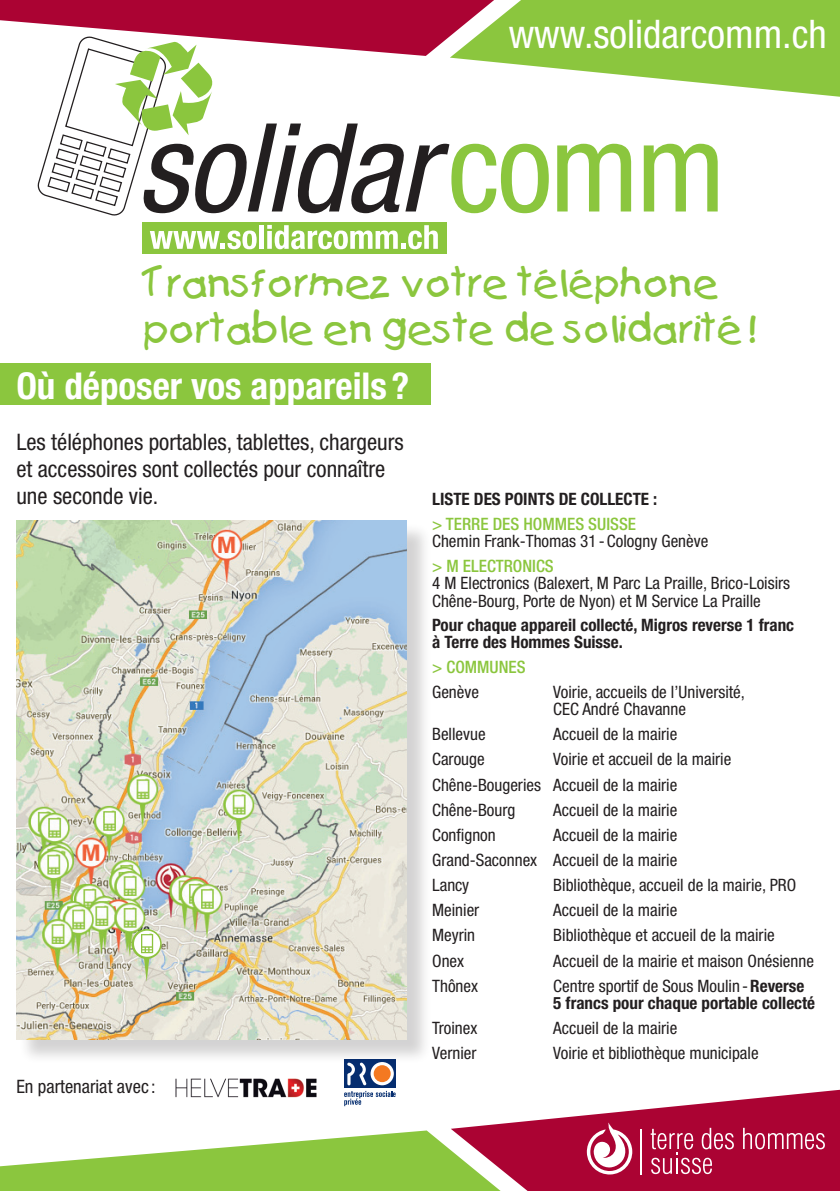
<style>
.page{position:relative;width:840px;height:1191px;background:#fff}
.page>*{position:absolute;margin:0;border:0;box-sizing:border-box;transform-origin:0 0}
.t1{font:condensed 39.4px "Helvetica Neue";color:#fff}
.t2{font:38.4px/46px "Kids Plain";color:#8bc63e}
.t3{font:700 condensed 37px "Helvetica Neue";color:#fff}
.t4{font:condensed 22.8px/27.4px "Helvetica Neue";color:#231f20}
.t5{font:condensed 18.4px "Helvetica Neue";color:#231f20}
.t6{font:condensed 17px/25.2px "Helvetica Neue";color:#231f20}
.t7{font:700 condensed 17px/17px "Helvetica Neue";color:#231f20}
.t8{font:500 condensed 17px "Helvetica Neue";color:#8bc63e}
.s1{font-weight:400}
</style>
<div class="page">
<svg style="left:0;top:1064px;width:839px;height:127px"></svg>
<div style="left:142px;top:222px;width:304px;height:31px;background:#8bc63e"></div>
<svg style="left:150px;top:230px;width:106px;height:19px"></svg>
<div style="left:259px;top:225px;width:5px;height:24px;background:#fff"></div>
<svg style="left:267px;top:225px;width:170px;height:24px"></svg>
<svg style="left:0;top:0;width:839px;height:216px"></svg>
<div style="left:0;top:364px;width:430px;height:41px;background:#8bc63e"></div>
<div style="left:19px;top:523px;width:412px;height:541px;background:#231f20;opacity:.2"></div>
<img style="left:16px;top:520px;width:390px;height:519px">
<svg style="left:132px;top:929px;width:30px;height:52px"></svg>
<h1 class="t1" style="left:508px;top:11px;width:319px">www.solidarcomm.ch</h1>
<h2 class="t2" style="left:143px;top:260px;width:614px">Transformez votre téléphone portable en geste de solidarité!</h2>
<h3 class="t3" style="left:16px;top:363px;width:394px">Où déposer vos appareils ?</h3>
<h3 class="t4" style="left:16px;top:428px;width:389px">Les téléphones portables, tablettes, chargeurs et accessoires sont collectés pour connaître une seconde vie.</h3>
<p class="t5" style="left:16px;top:1076px;width:141px">En partenariat avec :</p>
<p class="t7" style="left:432px;top:490px;width:226px">Liste des points de collecte :</p>
<p class="t8" style="left:432px;top:514px;width:205px">&gt; TERRE DES HOMMES SUISSE</p>
<p class="t6" style="left:432px;top:528px;width:277px">Chemin Frank-Thomas 31 -Cologny Genève</p>
<p class="t8" style="left:432px;top:556px;width:123px">&gt; M ELECTRONICS</p>
<p class="t6" style="left:432px;top:575px;width:359px;line-height:17px">4 M Electronics (Balexert, M Parc La Praille, Brico-Loisirs<br>Chêne-Bourg, Porte de Nyon) et M Service La Praille</p>
<p class="t7" style="left:432px;top:616px;width:363px">Pour chaque appareil collecté, Migros reverse 1 franc à Terre des Hommes Suisse.</p>
<p class="t8" style="left:432px;top:657px;width:95px">&gt; COMMUNES</p>
<p class="t6" style="left:432px;top:679px;width:48px">Genève</p>
<p class="t6" style="left:553px;top:683px;width:193px;line-height:17px">Voirie, accueils de l’Université,<br>CEC André Chavanne</p>
<p class="t6" style="left:432px;top:721px;width:55px">Bellevue</p>
<p class="t6" style="left:553px;top:721px;width:125px">Accueil de la mairie</p>
<p class="t6" style="left:432px;top:746px;width:54px">Carouge</p>
<p class="t6" style="left:432px;top:746px;width:300px;text-indent:121px">Voirie et accueil de la mairie<br>Chêne-Bougeries Accueil de la mairie<br>Chêne-Bourg</p>
<p class="t6" style="left:553px;top:797px;width:125px">Accueil de la mairie</p>
<p class="t6" style="left:432px;top:822px;width:65px">Confignon</p>
<p class="t6" style="left:432px;top:822px;width:246px;text-align:justify;text-indent:121px">Accueil de la mairie Grand-Saconnex Accueil de la mairie Lancy</p>
<p class="t6" style="left:553px;top:872px;width:244px">Bibliothèque, accueil de la mairie, PRO</p>
<p class="t6" style="left:432px;top:897px;width:49px">Meinier</p>
<p class="t6" style="left:553px;top:897px;width:125px">Accueil de la mairie</p>
<p class="t6" style="left:432px;top:922px;width:44px">Meyrin</p>
<p class="t6" style="left:553px;top:922px;width:223px">Bibliothèque et accueil de la mairie</p>
<p class="t6" style="left:432px;top:948px;width:33px">Onex</p>
<p class="t6" style="left:553px;top:948px;width:262px">Accueil de la mairie et maison Onésienne</p>
<p class="t6" style="left:432px;top:973px;width:47px">Thônex</p>
<p class="t7" style="left:553px;top:977px;width:263px"><span class="s1">Centre sportif de Sous Moulin -</span>Reverse<br>5 francs pour chaque portable collecté</p>
<p class="t6" style="left:432px;top:1015px;width:47px">Troinex</p>
<p class="t6" style="left:553px;top:1015px;width:125px">Accueil de la mairie</p>
<p class="t6" style="left:432px;top:1040px;width:46px">Vernier</p>
<p class="t6" style="left:553px;top:1040px;width:207px">Voirie et bibliothèque municipale</p>
</div>
